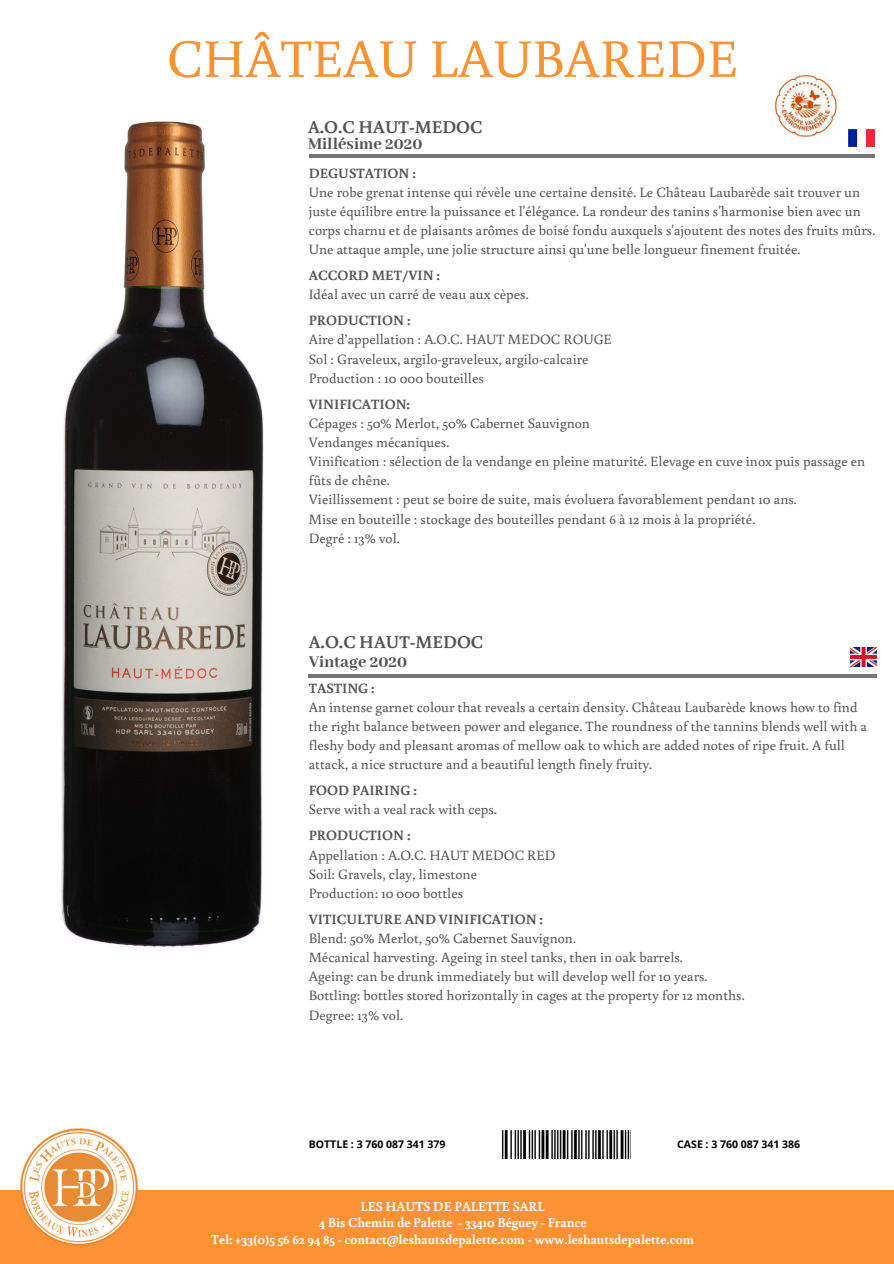
<style>
.page{position:relative;width:894px;height:1264px;background:#fff}
.page>*{position:absolute;margin:0;border:0;box-sizing:border-box;transform-origin:0 0}
.t1{font:54px "Buenard";color:#ff9235}
.t2{font:700 18px "Buenard";color:#545454}
.t3{font:800 18px "Abhaya Libre";color:#545454}
.t4{font:14.25px/19.2px "Buenard";color:#545454}
.t5{font:700 14.25px "Buenard";color:#545454}
.t6{font:700 13.5px/17px "Buenard";color:#fff;text-align:center}
.t7{font:700 10.5px "Open Sans";color:#000}
</style>
<div class="page">
<img style="left:850px;top:647px;width:25px;height:20px">
<img style="left:848px;top:130px;width:26px;height:17px">
<hr style="left:309px;top:155px;width:565px;height:3px;background:#777">
<hr style="left:309px;top:674px;width:567px;height:3px;background:#777">
<div style="left:0;top:1189px;width:893px;height:74px;background:#ff9235"></div>
<img style="left:18px;top:1128px;width:124px;height:118px">
<img style="left:61px;top:121px;width:202px;height:826px">
<img style="left:502px;top:1130px;width:128px;height:28px">
<img style="left:775px;top:74px;width:61px;height:64px">
<h1 class="t1" style="left:167px;top:21px;width:572px">CHÂTEAU LAUBAREDE</h1>
<p class="t2" style="left:308px;top:115px;width:176px">A.O.C HAUT-MEDOC</p>
<p class="t3" style="left:308px;top:134px;width:116px">Millésime 2020</p>
<p class="t5" style="left:309px;top:163px;width:109px">DEGUSTATION :</p>
<p class="t4" style="left:309px;top:182px;width:567px">Une robe grenat intense qui révèle une certaine densité. Le Château Laubarède sait trouver un juste équilibre entre la puissance et l'élégance. La rondeur des tanins s'harmonise bien avec un corps charnu et de plaisants arômes de boisé fondu auxquels s'ajoutent des notes des fruits mûrs.<br>Une attaque ample, une jolie structure ainsi qu'une belle longueur finement fruitée.</p>
<p class="t5" style="left:309px;top:265px;width:133px">ACCORD MET/VIN :</p>
<p class="t4" style="left:309px;top:284px;width:221px">Idéal avec un carré de veau aux cèpes.</p>
<p class="t5" style="left:309px;top:310px;width:103px">PRODUCTION :</p>
<p class="t4" style="left:309px;top:329px;width:304px">Aire d’appellation : A.O.C. HAUT MEDOC ROUGE<br>Sol : Graveleux, argilo-graveleux, argilo-calcaire<br>Production : 10 000 bouteilles</p>
<p class="t5" style="left:309px;top:394px;width:103px">VINIFICATION:</p>
<p class="t4" style="left:309px;top:413px;width:558px">Cépages : 50% Merlot, 50% Cabernet Sauvignon<br>Vendanges mécaniques.<br>Vinification : sélection de la vendange en pleine maturité. Elevage en cuve inox puis passage en fûts de chêne.<br>Vieillissement : peut se boire de suite, mais évoluera favorablement pendant 10 ans.<br>Mise en bouteille : stockage des bouteilles pendant 6 à 12 mois à la propriété.<br>Degré : 13% vol.</p>
<p class="t2" style="left:309px;top:630px;width:176px">A.O.C HAUT-MEDOC</p>
<p class="t3" style="left:309px;top:652px;width:100px">Vintage 2020</p>
<p class="t5" style="left:309px;top:678px;width:67px">TASTING :</p>
<p class="t4" style="left:309px;top:697px;width:559px">An intense garnet colour that reveals a certain density. Château Laubarède knows how to find the right balance between power and elegance. The roundness of the tannins blends well with a fleshy body and pleasant aromas of mellow oak to which are added notes of ripe fruit. A full attack, a nice structure and a beautiful length finely fruity.</p>
<p class="t5" style="left:309px;top:780px;width:110px">FOOD PAIRING :</p>
<p class="t4" style="left:309px;top:799px;width:189px">Serve with a veal rack with ceps.</p>
<p class="t5" style="left:309px;top:825px;width:103px">PRODUCTION :</p>
<p class="t4" style="left:309px;top:844px;width:248px">Appellation : A.O.C. HAUT MEDOC RED<br>Soil: Gravels, clay, limestone<br>Production: 10 000 bottles</p>
<p class="t5" style="left:309px;top:909px;width:236px">VITICULTURE AND VINIFICATION :</p>
<p class="t4" style="left:309px;top:927px;width:437px">Blend: 50% Merlot, 50% Cabernet Sauvignon.<br>Mécanical harvesting. Ageing in steel tanks, then in oak barrels.<br>Ageing: can be drunk immediately but will develop well for 10 years.<br>Bottling: bottles stored horizontally in cages at the property for 12 months.<br>Degree: 13% vol.</p>
<p class="t7" style="left:309px;top:1136px;width:138px">BOTTLE : 3 760 087 341 379</p>
<p class="t7" style="left:677px;top:1136px;width:124px">CASE : 3 760 087 341 386</p>
<p class="t6" style="left:211px;top:1196px;width:484px">LES HAUTS DE PALETTE SARL<br>4 Bis Chemin de Palette - 33410 Béguey - France<br>Tel: +33(0)5 56 62 94 85 - contact@leshautsdepalette.com - www.leshautsdepalette.com</p>
</div>
